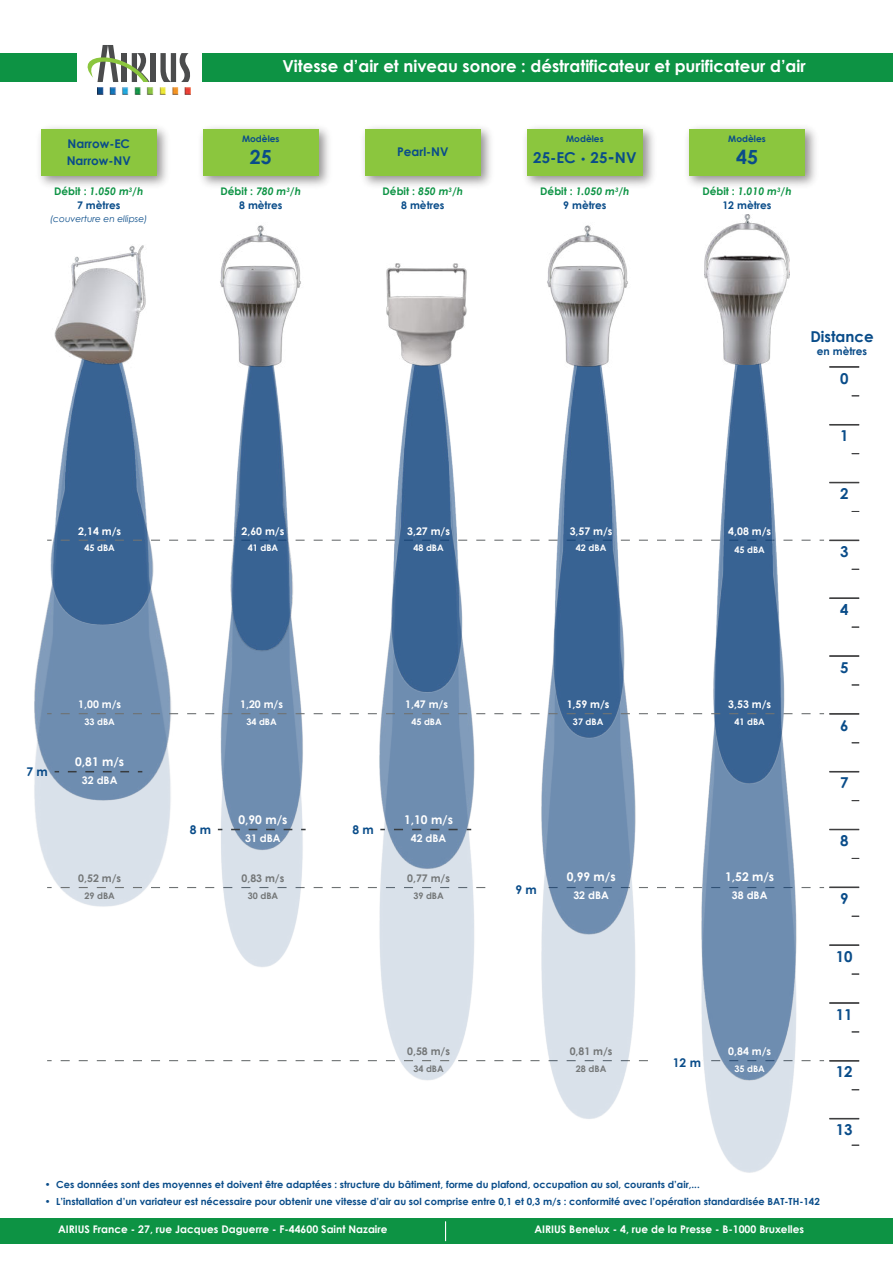
<style>
.page{position:relative;width:893px;height:1263px;background:#fff}
.page>*{position:absolute;margin:0;border:0;box-sizing:border-box;transform-origin:0 0}
.t1{font:700 19.5px "Century Gothic";color:#094c89}
.t2{font:700 16.5px "Century Gothic";color:#fff}
.t3{font:700 15px "Century Gothic";color:#094c89}
.t4{font:700 12px/16.5px "Century Gothic";color:#094c89}
.t5{font:700 12px "Century Gothic";color:#fff}
.t6{font:700 10.5px "Century Gothic";color:#fff}
.t7{font:italic 700 10.5px/13.5px "Century Gothic";color:#0d9344;text-align:center}
.t8{font:700 10.5px/13.5px "Century Gothic";color:#094c89;text-align:center}
.t9{font:700 10.5px "Century Gothic";color:#747778}
.t10{font:700 9.75px/16.5px "Century Gothic";color:#094c89}
.t11{font:700 9px "Century Gothic";color:#fff}
.t12{font:700 9px "Century Gothic";color:#747778}
.t13{font:italic 9px "Century Gothic";color:#094c89}
.t14{font:700 9px "Century Gothic";color:#094c89}
.s1{font-style:normal}
.s2{font-style:normal;color:#094c89}
.s3{color:#0d9344}
.s4{font-style:italic;color:#0d9344}
.s5{font-size:10.5px}
.s6{font-size:18px}
</style>
<div class="page">
<div style="left:1px;top:1218px;width:892px;height:25px;background:#0d9344"></div>
<div style="left:150px;top:53px;width:6px;height:29px;background:#4b4c4d"></div>
<svg style="left:160px;top:53px;width:30px;height:29px"></svg>
<svg style="left:88px;top:45px;width:62px;height:37px"></svg>
<img style="left:97px;top:88px;width:93px;height:6px">
<div style="left:0;top:53px;width:77px;height:29px;background:#0d9344"></div>
<div style="left:202px;top:53px;width:691px;height:29px;background:#0d9344"></div>
<img style="left:34px;top:803px;width:141px;height:104px">
<img style="left:34px;top:539px;width:141px;height:264px">
<img style="left:47px;top:381px;width:110px;height:246px">
<img style="left:54px;top:245px;width:92px;height:136px">
<hr style="left:829px;top:366px;width:30px;height:2px;background:#3f3f40">
<hr style="left:829px;top:424px;width:30px;height:1px;background:#3f3f40">
<hr style="left:829px;top:482px;width:30px;height:1px;background:#3f3f40">
<hr style="left:829px;top:540px;width:30px;height:1px;background:#3f3f40">
<hr style="left:829px;top:597px;width:30px;height:2px;background:#3f3f40">
<hr style="left:829px;top:655px;width:30px;height:2px;background:#3f3f40">
<hr style="left:829px;top:713px;width:30px;height:2px;background:#3f3f40">
<hr style="left:829px;top:771px;width:30px;height:1px;background:#3f3f40">
<hr style="left:829px;top:829px;width:30px;height:1px;background:#3f3f40">
<hr style="left:829px;top:886px;width:30px;height:2px;background:#3f3f40">
<svg style="left:61px;top:540px;width:763px;height:1px"></svg>
<svg style="left:68px;top:771px;width:74px;height:1px"></svg>
<svg style="left:61px;top:887px;width:763px;height:1px"></svg>
<img style="left:218px;top:853px;width:88px;height:114px">
<img style="left:218px;top:539px;width:88px;height:314px">
<img style="left:229px;top:375px;width:66px;height:277px">
<svg style="left:231px;top:829px;width:75px;height:1px"></svg>
<img style="left:376px;top:872px;width:101px;height:208px">
<img style="left:376px;top:539px;width:101px;height:333px">
<img style="left:388px;top:367px;width:77px;height:327px">
<svg style="left:394px;top:829px;width:77px;height:1px"></svg>
<img style="left:387px;top:264px;width:80px;height:103px">
<svg style="left:61px;top:1060px;width:763px;height:1px"></svg>
<img style="left:538px;top:938px;width:101px;height:181px">
<img style="left:538px;top:539px;width:101px;height:399px">
<img style="left:550px;top:375px;width:76px;height:365px">
<img style="left:547px;top:225px;width:81px;height:150px">
<img style="left:706px;top:1085px;width:87px;height:88px">
<img style="left:698px;top:539px;width:101px;height:546px">
<img style="left:710px;top:364px;width:76px;height:422px">
<img style="left:704px;top:214px;width:85px;height:150px">
<hr style="left:829px;top:944px;width:30px;height:2px;background:#3f3f40">
<hr style="left:829px;top:1002px;width:30px;height:2px;background:#3f3f40">
<hr style="left:829px;top:1060px;width:30px;height:1px;background:#3f3f40">
<hr style="left:829px;top:1118px;width:30px;height:1px;background:#3f3f40">
<img style="left:220px;top:225px;width:81px;height:150px">
<svg style="left:61px;top:713px;width:763px;height:1px"></svg>
<div style="left:655px;top:1053px;width:48px;height:16px;background:#fff;border-radius:6px"></div>
<div style="left:490px;top:880px;width:50px;height:15px;background:#fff;border-radius:6px"></div>
<img style="left:39px;top:127px;width:128px;height:59px">
<div style="left:41px;top:129px;width:116px;height:46px;background:#8bc63e"></div>
<img style="left:687px;top:127px;width:129px;height:59px">
<div style="left:689px;top:129px;width:116px;height:46px;background:#8bc63e"></div>
<img style="left:201px;top:127px;width:128px;height:59px">
<div style="left:203px;top:129px;width:116px;height:46px;background:#8bc63e"></div>
<img style="left:363px;top:127px;width:128px;height:59px">
<div style="left:365px;top:129px;width:116px;height:46px;background:#8bc63e"></div>
<img style="left:525px;top:127px;width:129px;height:59px">
<div style="left:527px;top:129px;width:116px;height:46px;background:#8bc63e"></div>
<svg style="left:445px;top:1221px;width:1px;height:20px"></svg>
<p class="t4" style="left:67px;top:136px;width:66px">Narrow-EC<br>Narrow-NV</p>
<p class="t7" style="left:54px;top:185px;width:91px"><span class="s1">Débit :</span> 1.050 m<sup>3</sup>/h<br><span class="s2">7 mètres</span></p>
<p class="t13" style="left:50px;top:215px;width:99px">(couverture en ellipse)</p>
<p class="t6" style="left:78px;top:526px;width:44px">2,14 m/s</p>
<p class="t11" style="left:85px;top:544px;width:32px">45 dBA</p>
<p class="t4" style="left:26px;top:764px;width:23px">7 m</p>
<p class="t6" style="left:78px;top:699px;width:44px">1,00 m/s</p>
<p class="t11" style="left:85px;top:717px;width:32px">33 dBA</p>
<p class="t5" style="left:75px;top:756px;width:50px">0,81 m/s</p>
<p class="t6" style="left:82px;top:775px;width:37px">32 dBA</p>
<p class="t9" style="left:78px;top:874px;width:44px">0,52 m/s</p>
<p class="t12" style="left:85px;top:891px;width:32px">29 dBA</p>
<h2 class="t2" style="left:282px;top:58px;width:525px">Vitesse d’air et niveau sonore : déstratificateur et purificateur d’air</h2>
<p class="t14" style="left:242px;top:134px;width:39px">Modèles</p>
<h1 class="t1" style="left:250px;top:148px;width:23px">25</h1>
<p class="t8" style="left:221px;top:185px;width:82px"><span class="s3">Débit :</span> <span class="s4">780 m</span><sup>3</sup><span class="s4">/h<br></span>8 mètres</p>
<p class="t4" style="left:397px;top:144px;width:53px">Pearl-NV</p>
<p class="t8" style="left:383px;top:185px;width:82px"><span class="s3">Débit :</span> <span class="s4">850 m</span><sup>3</sup><span class="s4">/h<br></span>8 mètres</p>
<p class="t14" style="left:566px;top:134px;width:39px">Modèles</p>
<h3 class="t3" style="left:533px;top:150px;width:105px">25-EC <span class="s5">ï</span> 25<span class="s6">-</span>NV</h3>
<p class="t7" style="left:540px;top:185px;width:91px"><span class="s1">Débit :</span> 1.050 m<sup>3</sup>/h<br><span class="s2">9 mètres</span></p>
<p class="t14" style="left:728px;top:134px;width:39px">Modèles</p>
<h1 class="t1" style="left:736px;top:148px;width:23px">45</h1>
<p class="t7" style="left:702px;top:185px;width:91px"><span class="s1">Débit :</span> 1.010 m<sup>3</sup>/h<br><span class="s2">12 mètres</span></p>
<p class="t6" style="left:242px;top:526px;width:44px">2,60 m/s</p>
<p class="t11" style="left:248px;top:544px;width:32px">41 dBA</p>
<p class="t6" style="left:240px;top:699px;width:44px">1,20 m/s</p>
<p class="t11" style="left:246px;top:717px;width:32px">34 dBA</p>
<p class="t4" style="left:190px;top:822px;width:23px">8 m</p>
<p class="t5" style="left:239px;top:814px;width:50px">0,90 m/s</p>
<p class="t6" style="left:245px;top:833px;width:37px">31 dBA</p>
<p class="t9" style="left:242px;top:874px;width:44px">0,83 m/s</p>
<p class="t12" style="left:248px;top:891px;width:32px">30 dBA</p>
<p class="t6" style="left:407px;top:526px;width:44px">3,27 m/s</p>
<p class="t11" style="left:413px;top:544px;width:32px">48 dBA</p>
<p class="t6" style="left:405px;top:699px;width:44px">1,47 m/s</p>
<p class="t11" style="left:411px;top:717px;width:32px">45 dBA</p>
<p class="t4" style="left:352px;top:822px;width:23px">8 m</p>
<p class="t5" style="left:404px;top:814px;width:50px">1,10 m/s</p>
<p class="t6" style="left:411px;top:833px;width:37px">42 dBA</p>
<p class="t9" style="left:407px;top:874px;width:44px">0,77 m/s</p>
<p class="t12" style="left:413px;top:891px;width:32px">39 dBA</p>
<p class="t9" style="left:407px;top:1046px;width:44px">0,58 m/s</p>
<p class="t12" style="left:413px;top:1064px;width:32px">34 dBA</p>
<p class="t6" style="left:570px;top:526px;width:44px">3,57 m/s</p>
<p class="t11" style="left:576px;top:544px;width:32px">42 dBA</p>
<p class="t6" style="left:567px;top:699px;width:44px">1,59 m/s</p>
<p class="t11" style="left:573px;top:717px;width:32px">37 dBA</p>
<p class="t4" style="left:516px;top:882px;width:23px">9 m</p>
<p class="t5" style="left:567px;top:872px;width:50px">0,99 m/s</p>
<p class="t6" style="left:573px;top:891px;width:37px">32 dBA</p>
<p class="t9" style="left:570px;top:1047px;width:44px">0,81 m/s</p>
<p class="t12" style="left:576px;top:1064px;width:32px">28 dBA</p>
<p class="t6" style="left:728px;top:526px;width:44px">4,08 m/s</p>
<p class="t11" style="left:734px;top:545px;width:32px">45 dBA</p>
<p class="t6" style="left:728px;top:699px;width:44px">3,53 m/s</p>
<p class="t11" style="left:734px;top:717px;width:32px">41 dBA</p>
<p class="t5" style="left:725px;top:872px;width:50px">1,52 m/s</p>
<p class="t6" style="left:732px;top:891px;width:37px">38 dBA</p>
<p class="t4" style="left:673px;top:1055px;width:30px">12 m</p>
<p class="t6" style="left:728px;top:1047px;width:44px">0,84 m/s</p>
<p class="t11" style="left:734px;top:1064px;width:32px">35 dBA</p>
<h3 class="t3" style="left:810px;top:330px;width:65px">Distance</h3>
<p class="t8" style="left:817px;top:345px;width:52px">en mètres</p>
<h3 class="t3" style="left:840px;top:371px;width:10px">0</h3>
<h3 class="t3" style="left:840px;top:429px;width:10px">1</h3>
<h3 class="t3" style="left:840px;top:487px;width:10px">2</h3>
<h3 class="t3" style="left:840px;top:545px;width:10px">3</h3>
<h3 class="t3" style="left:840px;top:602px;width:10px">4</h3>
<h3 class="t3" style="left:840px;top:660px;width:10px">5</h3>
<h3 class="t3" style="left:840px;top:718px;width:10px">6</h3>
<h3 class="t3" style="left:840px;top:776px;width:10px">7</h3>
<h3 class="t3" style="left:840px;top:834px;width:10px">8</h3>
<h3 class="t3" style="left:840px;top:892px;width:10px">9</h3>
<h3 class="t3" style="left:836px;top:949px;width:18px">10</h3>
<h3 class="t3" style="left:836px;top:1007px;width:18px">11</h3>
<h3 class="t3" style="left:836px;top:1065px;width:18px">12</h3>
<h3 class="t3" style="left:836px;top:1123px;width:18px">13</h3>
<p class="t10" style="left:45px;top:1177px;width:776px">ï Ces données sont des moyennes et doivent être adaptées : structure du bâtiment, forme du plafond, occupation au sol, courants d’air,...<br>ï L’installation d’un variateur est nécessaire pour obtenir une vitesse d’air au sol comprise entre 0,1 et 0,3 m/s : conformité avec l’opération standardisée BAT-TH-142</p>
<p class="t6" style="left:58px;top:1224px;width:331px">AIRIUS France - 27, rue Jacques Daguerre - F-44600 Saint Nazaire</p>
<p class="t6" style="left:534px;top:1224px;width:271px">AIRIUS Benelux - 4, rue de la Presse - B-1000 Bruxelles</p>
</div>
